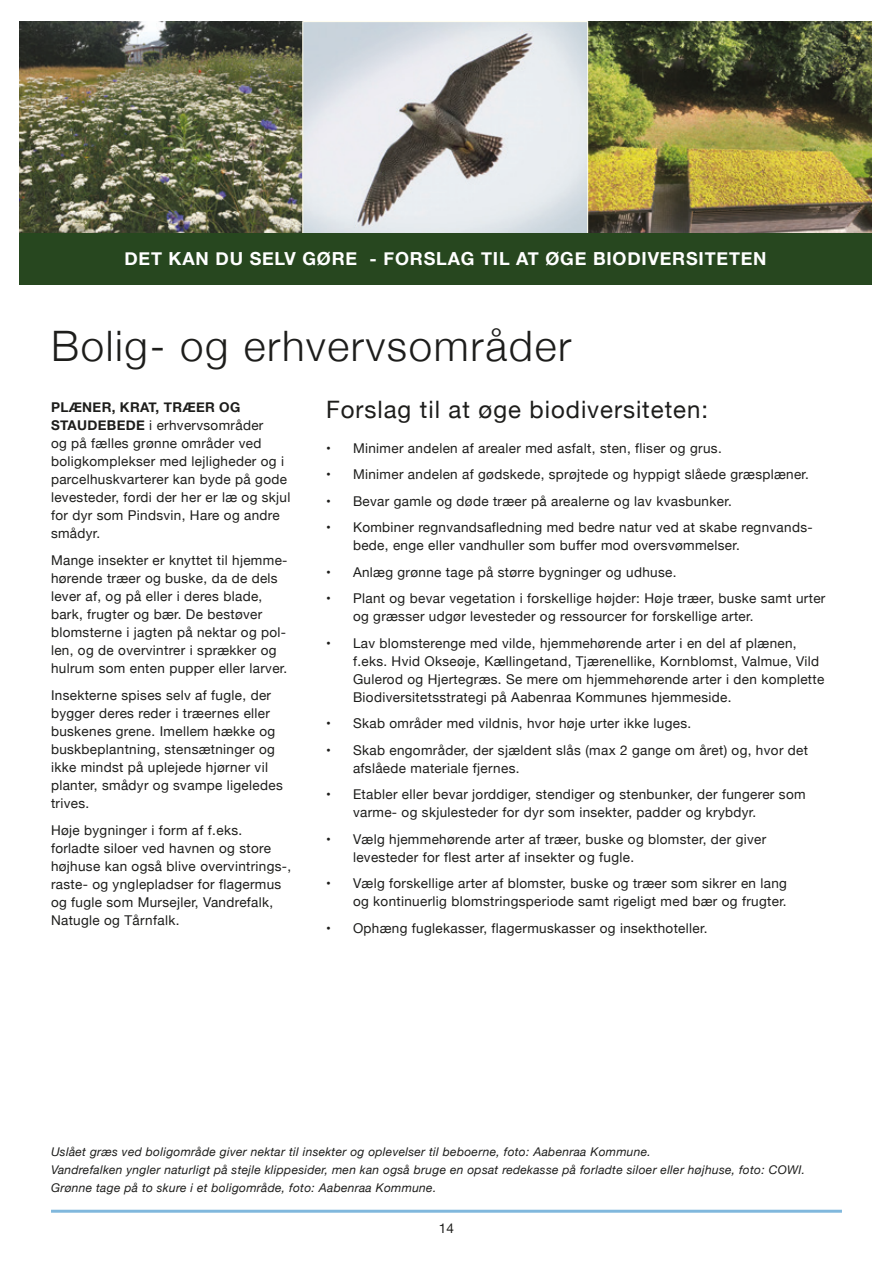
<style>
.page{position:relative;width:893px;height:1263px;background:#fff}
.page>*{position:absolute;margin:0;border:0;box-sizing:border-box;transform-origin:0 0}
.t1{font:300 42px "Helvetica Neue";letter-spacing:.04em;color:#1d1d1b}
.t2{font:24px "Helvetica Neue";letter-spacing:.04em;color:#1d1d1b}
.t3{font:700 18px "Helvetica Neue";letter-spacing:.045em;color:#fff}
.t4{font:13.5px/18px "Helvetica Neue";letter-spacing:.025em;color:#1d1d1b}
.t5{font:italic 12px/18px "Helvetica Neue";letter-spacing:.025em;color:#1d1d1b}
.s1{font-weight:700}
</style>
<div class="page">
<hr style="left:51px;top:1210px;width:791px;height:3px;background:#0071bb">
<img style="left:20px;top:22px;width:282px;height:212px">
<img style="left:588px;top:22px;width:283px;height:212px">
<svg style="left:302px;top:21px;width:286px;height:213px;background:#caccce"></svg>
<div style="left:19px;top:234px;width:853px;height:51px;background:#27471f"></div>
<h3 class="t3" style="left:124px;top:245px;width:644px">DET KAN DU SELV GØRE - FORSLAG TIL AT ØGE BIODIVERSITETEN</h3>
<p class="t1" style="left:51px;top:312px;width:522px">Bolig- og erhvervsområder</p>
<p class="t4" style="left:51px;top:399px;width:241px"><span class="s1">PLÆNER, KRAT, TRÆER OG<br>STAUDEBEDE</span> i erhvervsområder<br>og på fælles grønne områder ved boligkomplekser med lejligheder og i parcelhuskvarterer kan byde på gode levesteder, fordi der her er læ og skjul for dyr som Pindsvin, Hare og andre smådyr.</p>
<p class="t4" style="left:51px;top:552px;width:238px">Mange insekter er knyttet til hjemme&shy;hørende træer og buske, da de dels lever af, og på eller i deres blade, bark, frugter og bær. De bestøver blomsterne i jagten på nektar og pol&shy;len, og de overvintrer i sprækker og hulrum som enten pupper eller larver.</p>
<p class="t4" style="left:51px;top:687px;width:233px">Insekterne spises selv af fugle, der bygger deres reder i træernes eller buskenes grene. Imellem hække og buskbeplantning, stensætninger og ikke mindst på uplejede hjørner vil planter, smådyr og svampe ligeledes trives.</p>
<p class="t4" style="left:51px;top:822px;width:242px">Høje bygninger i form af f.eks. forladte siloer ved havnen og store højhuse kan også blive overvintrings-, raste- og ynglepladser for flagermus og fugle som Mursejler, Vandrefalk, Natugle og Tårnfalk.</p>
<p class="t2" style="left:326px;top:392px;width:383px">Forslag til at øge biodiversiteten:</p>
<p class="t4" style="left:326px;top:439px;width:397px">• Minimer andelen af arealer med asfalt, sten, fliser og grus.</p>
<p class="t4" style="left:326px;top:466px;width:484px">• Minimer andelen af gødskede, sprøjtede og hyppigt slåede græsplæner.</p>
<p class="t4" style="left:326px;top:492px;width:407px">• Bevar gamle og døde træer på arealerne og lav kvasbunker.</p>
<p class="t4" style="left:353px;top:519px;width:461px;text-indent:-27px">• Kombiner regnvandsafledning med bedre natur ved at skabe regnvands&shy;bede, enge eller vandhuller som buffer mod oversvømmelser.</p>
<p class="t4" style="left:326px;top:564px;width:352px">• Anlæg grønne tage på større bygninger og udhuse.</p>
<p class="t4" style="left:353px;top:590px;width:474px;text-indent:-27px">• Plant og bevar vegetation i forskellige højder: Høje træer, buske samt urter og græsser udgør levesteder og ressourcer for forskellige arter.</p>
<p class="t4" style="left:353px;top:635px;width:473px;text-indent:-27px">• Lav blomsterenge med vilde, hjemmehørende arter i en del af plænen, f.eks. Hvid Okseøje, Kællingetand, Tjærenellike, Kornblomst, Valmue, Vild Gulerod og Hjertegræs. Se mere om hjemmehørende arter i den komplette Biodiversitetsstrategi på Aabenraa Kommunes hjemmeside.</p>
<p class="t4" style="left:326px;top:715px;width:367px">• Skab områder med vildnis, hvor høje urter ikke luges.</p>
<p class="t4" style="left:353px;top:742px;width:457px;text-indent:-27px">• Skab engområder, der sjældent slås (max 2 gange om året) og, hvor det afslåede materiale fjernes.</p>
<p class="t4" style="left:353px;top:786px;width:454px;text-indent:-27px">• Etabler eller bevar jorddiger, stendiger og stenbunker, der fungerer som varme- og skjulesteder for dyr som insekter, padder og krybdyr.</p>
<p class="t4" style="left:353px;top:831px;width:415px;text-indent:-27px">• Vælg hjemmehørende arter af træer, buske og blomster, der giver levesteder for flest arter af insekter og fugle.</p>
<p class="t4" style="left:326px;top:875px;width:462px;text-align:right">• Vælg forskellige arter af blomster, buske og træer som sikrer en lang og kontinuerlig blomstringsperiode samt rigeligt med bær og frugter.</p>
<p class="t4" style="left:326px;top:920px;width:383px">• Ophæng fuglekasser, flagermuskasser og insekthoteller.</p>
<p class="t5" style="left:51px;top:1144px;width:756px">Uslået græs ved boligområde giver nektar til insekter og oplevelser til beboerne, foto: Aabenraa Kommune.<br>Vandrefalken yngler naturligt på stejle klippesider, men kan også bruge en opsat redekasse på forladte siloer eller højhuse, foto: COWI.<br>Grønne tage på to skure i et boligområde, foto: Aabenraa Kommune.</p>
<p class="t4" style="left:439px;top:1220px;width:17px">14</p>
</div>
